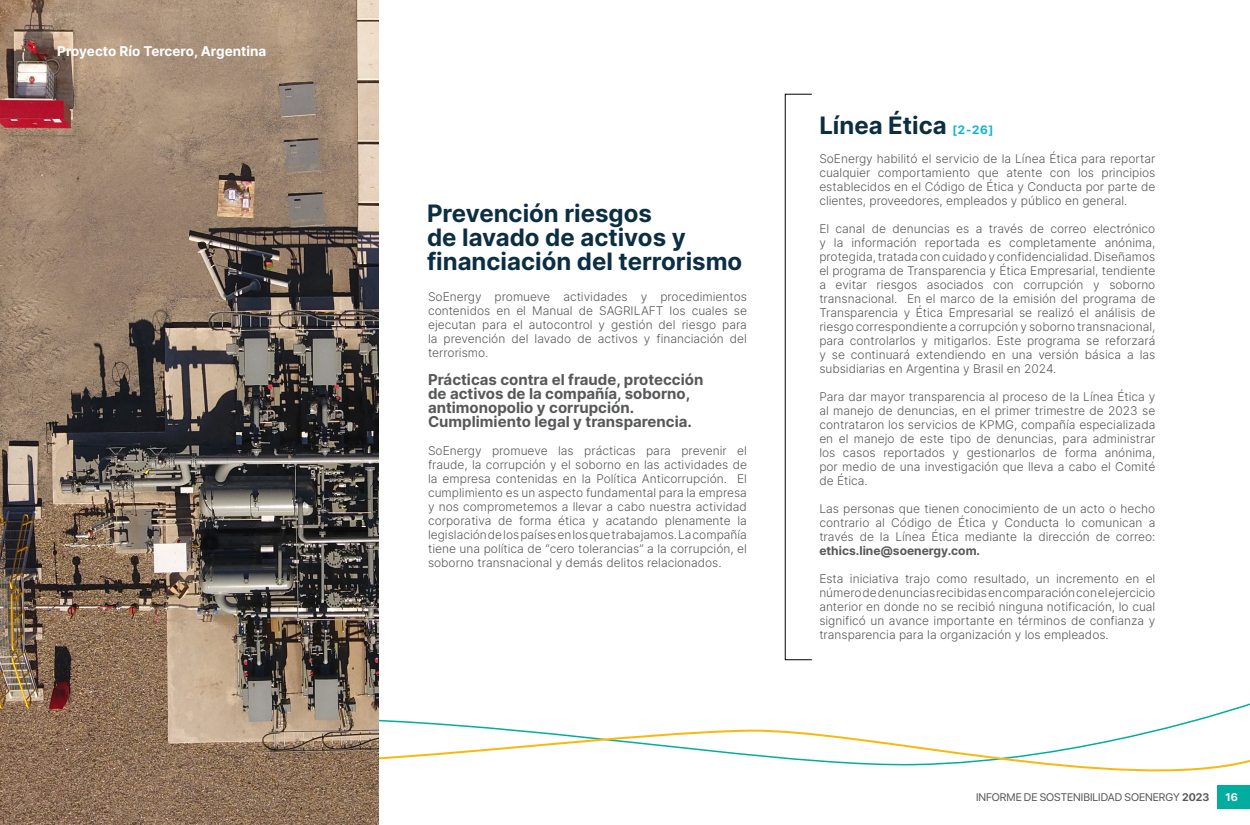
<style>
.page{position:relative;width:1250px;height:825px;background:#fff}
.page>*{position:absolute;margin:0;border:0;box-sizing:border-box;transform-origin:0 0}
.t1{font:700 24px/24px "Inter";color:#0b2e43}
.texto_general{font:700 15px/14px "Inter";color:#57585a}
.pie_de_foto_blanco{font:700 13.5px "Inter";color:#fff}
.texto_general-2{font:300 12px/14px "Inter";color:#57585a;text-align:justify}
.t2{font:11px "SF Pro Display";color:#595959}
.t3{font:700 11px "SF Pro Display";color:#fff}
.s1{font-family:"SF Pro Display";font-size:12px;color:#0ab5d1}
.s2{font-weight:700}
</style>
<div class="page">
<div style="left:1217px;top:785px;width:33px;height:24px;background:#00ad9e"></div>
<svg style="left:378px;top:727px;width:872px;height:67px"></svg>
<img style="left:0;top:0;width:378px;height:825px">
<p class="pie_de_foto_blanco" style="left:57px;top:41px;width:210px">Proyecto Río Tercero, Argentina</p>
<p class="t1" style="left:427px;top:201px;width:227px">Prevención riesgos</p>
<p class="t1" style="left:427px;top:225px;width:317px">de lavado de activos y financiación del terrorismo</p>
<p class="texto_general-2" style="left:428px;top:289px;width:320px">SoEnergy promueve actividades y procedimientos contenidos en el Manual de SAGRILAFT los cuales se ejecutan para el autocontrol y gestión del riesgo para la prevención del lavado de activos y financiación del terrorismo.</p>
<p class="texto_general" style="left:428px;top:372px;width:277px">Prácticas contra el fraude, protección de activos de la compañía, soborno, antimonopolio y corrupción.</p>
<p class="texto_general" style="left:428px;top:414px;width:265px">Cumplimiento legal y transparencia.</p>
<p class="texto_general-2" style="left:428px;top:443px;width:320px">SoEnergy promueve las prácticas para prevenir el fraude, la corrupción y el soborno en las actividades de la empresa contenidas en la Política Anticorrupción. El cumplimiento es un aspecto fundamental para la empresa y nos comprometemos a llevar a cabo nuestra actividad corporativa de forma ética y acatando plenamente la legislación de los países en los que trabajamos. La compañía tiene una política de “cero tolerancias” a la corrupción, el soborno transnacional y demás delitos relacionados.</p>
<p class="t1" style="left:819px;top:112px;width:176px">Línea Ética <span class="s1">[2-26]</span></p>
<p class="texto_general-2" style="left:819px;top:152px;width:338px">SoEnergy habilitó el servicio de la Línea Ética para reportar cualquier comportamiento que atente con los principios establecidos en el Código de Ética y Conducta por parte de clientes, proveedores, empleados y público en general.</p>
<p class="texto_general-2" style="left:819px;top:222px;width:338px">El canal de denuncias es a través de correo electrónico y la información reportada es completamente anónima, protegida, tratada con cuidado y confidencialidad. Diseñamos el programa de Transparencia y Ética Empresarial, tendiente a evitar riesgos asociados con corrupción y soborno transnacional. En el marco de la emisión del programa de Transparencia y Ética Empresarial se realizó el análisis de riesgo correspondiente a corrupción y soborno transnacional, para controlarlos y mitigarlos. Este programa se reforzará y se continuará extendiendo en una versión básica a las subsidiarias en Argentina y Brasil en 2024.</p>
<p class="texto_general-2" style="left:819px;top:390px;width:338px">Para dar mayor transparencia al proceso de la Línea Ética y al manejo de denuncias, en el primer trimestre de 2023 se contrataron los servicios de KPMG, compañía especializada en el manejo de este tipo de denuncias, para administrar los casos reportados y gestionarlos de forma anónima, por medio de una investigación que lleva a cabo el Comité de Ética.</p>
<p class="texto_general-2" style="left:819px;top:502px;width:338px">Las personas que tienen conocimiento de un acto o hecho contrario al Código de Ética y Conducta lo comunican a través de la Línea Ética mediante la dirección de correo: <span class="s2">ethics.line@soenergy.com.</span></p>
<p class="texto_general-2" style="left:819px;top:572px;width:338px">Esta iniciativa trajo como resultado, un incremento en el número de denuncias recibidas en comparación con el ejercicio anterior en donde no se recibió ninguna notificación, lo cual significó un avance importante en términos de confianza y transparencia para la organización y los empleados.</p>
<p class="t2" style="left:976px;top:789px;width:235px">INFORME DE SOSTENIBILIDAD SOENERGY <span class="s2">2023</span></p>
<p class="t3" style="left:1226px;top:791px;width:14px">16</p>
</div>
